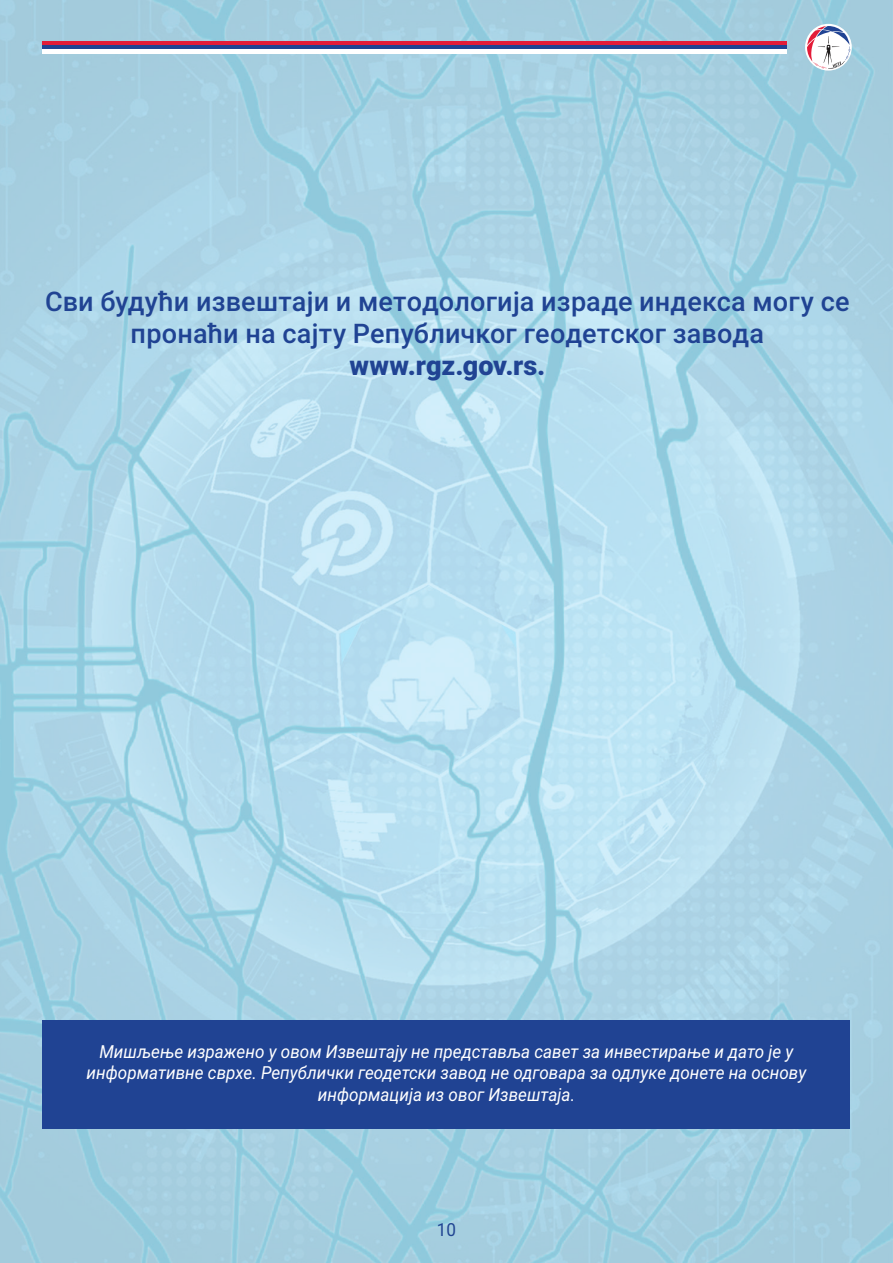
<style>
.page{position:relative;width:893px;height:1263px;background:#fff}
.page>*{position:absolute;margin:0;border:0;box-sizing:border-box;transform-origin:0 0}
.t1{font:500 27px/32.4px "Roboto";letter-spacing:.005em;color:#204393;text-align:center}
.t2{font:900 27px "Roboto";color:#204393}
.t3{font:italic 18px/21.6px "Roboto";color:#fff;text-align:center;scale:.95 1}
.t4{font:18px "Roboto";color:#204492;scale:.95 1}
</style>
<div class="page">
<img style="left:0;top:0;width:893px;height:1263px">
<svg style="left:805px;top:24px;width:47px;height:47px"></svg>
<hr style="left:43px;top:41px;width:744px;height:4px;background:#e31c38">
<hr style="left:43px;top:45px;width:744px;height:4px;background:#204393">
<div style="left:43px;top:49px;width:744px;height:5px;background:#fff"></div>
<svg style="left:807px;top:26px;width:43px;height:43px"></svg>
<div style="left:43px;top:1020px;width:807px;height:109px;background:#204393"></div>
<h1 class="t1" style="left:45px;top:284px;width:806px">Сви будући извештаји и методологија израде индекса могу се пронаћи на сајту Републичког геодетског завода</h1>
<h1 class="t2" style="left:349px;top:347px;width:197px">www.rgz.gov.rs.</h1>
<p class="t3" style="left:87px;top:1040px;width:759px">Мишљење изражено у овом Извештају не представља савет за инвестирање и дато је у информативне сврхе. Републички геодетски завод не одговара за одлуке донете на основу информација из овог Извештаја.</p>
<p class="t4" style="left:437px;top:1217px;width:22px">10</p>
</div>
